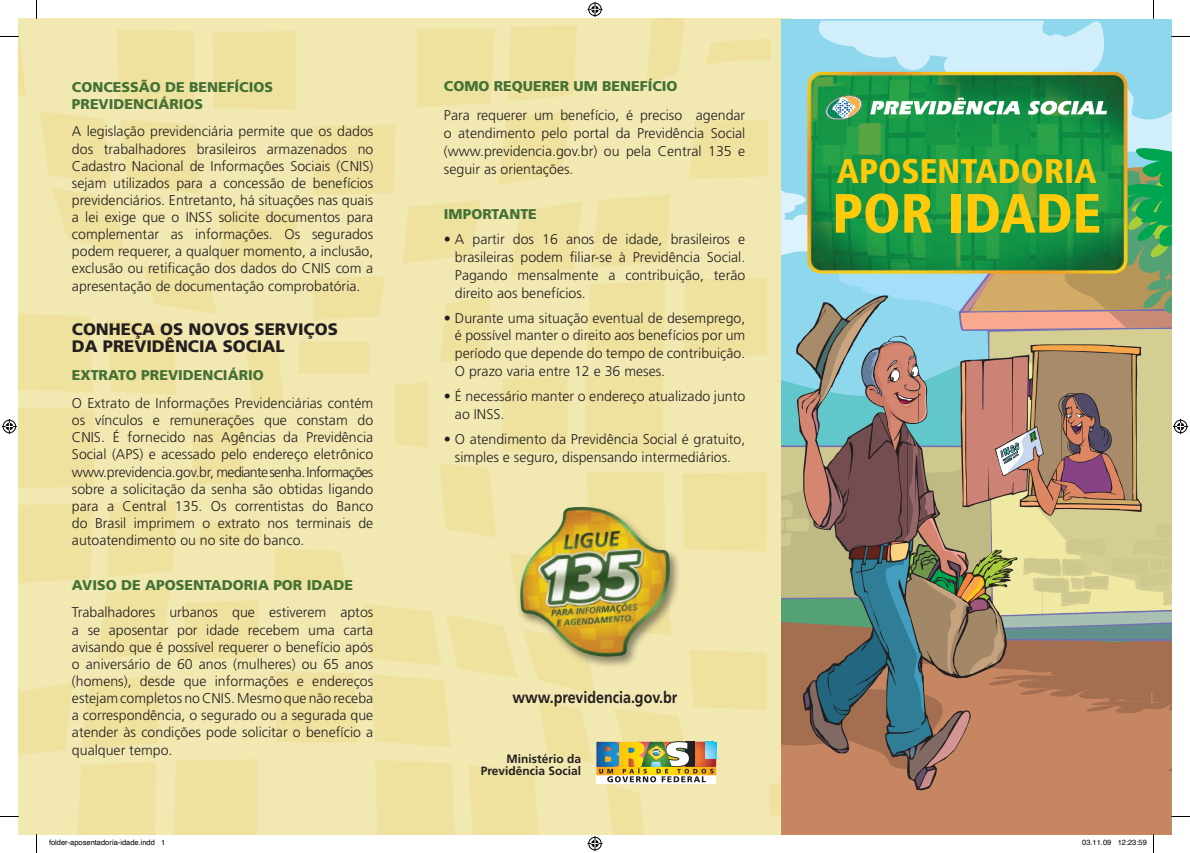
<style>
.page{position:relative;width:1190px;height:853px;background:#fff}
.page>*{position:absolute;margin:0;border:0;box-sizing:border-box;transform-origin:0 0}
.t1{font:900 condensed 55.12px "Frutiger";color:#feca0a}
.t2{font:900 condensed 34.12px "Frutiger";color:#feca0a}
.t3{font:900 16.62px "Frutiger";color:#231f20}
.t4{font:700 16.25px "Frutiger";color:#231f20;scale:.88 1}
.t5{font:300 14.12px/17.1px "Frutiger";color:#231f20;text-align:justify}
.t6{font:900 14.12px/17.1px "Frutiger";color:#447135}
.t7{font:700 12px/12.2px "Frutiger";color:#231f20;text-align:right}
.t8{font:7.5px "Helvetica";color:#000}
</style>
<div class="page">
<img style="left:19px;top:19px;width:772px;height:815px">
<svg style="left:596px;top:782px;width:120px;height:1px"></svg>
<img style="left:596px;top:741px;width:120px;height:41px">
<svg style="left:818px;top:19px;width:352px;height:128px;background:#b6e4f4"></svg>
<div style="left:781px;top:568px;width:389px;height:266px;background:#c68662"></div>
<img style="left:807px;top:72px;width:320px;height:75px">
<svg style="left:870px;top:98px;width:236px;height:17px"></svg>
<svg style="left:824px;top:94px;width:38px;height:27px"></svg>
<div style="left:517px;top:504px;width:198px;height:194px;background:#231f20;opacity:.5"></div>
<img style="left:519px;top:507px;width:151px;height:150px">
<svg style="left:0;top:36px;width:19px;height:1px"></svg>
<svg style="left:1170px;top:36px;width:19px;height:1px"></svg>
<svg style="left:0;top:815px;width:19px;height:2px"></svg>
<svg style="left:1170px;top:815px;width:19px;height:2px"></svg>
<svg style="left:36px;top:0;width:1px;height:19px"></svg>
<svg style="left:36px;top:834px;width:1px;height:18px"></svg>
<svg style="left:587px;top:2px;width:15px;height:15px"></svg>
<svg style="left:587px;top:836px;width:15px;height:15px"></svg>
<svg style="left:2px;top:419px;width:15px;height:15px"></svg>
<svg style="left:781px;top:147px;width:406px;height:641px;background:#919a79"></svg>
<p class="t6" style="left:72px;top:78px;width:202px">CONCESSÃO DE BENEFÍCIOS<br>PREVIDENCIÁRIOS</p>
<p class="t5" style="left:72px;top:123px;width:303px">A legislação previdenciária permite que os dados dos trabalhadores brasileiros armazenados no Cadastro Nacional de Informações Sociais (CNIS) sejam utilizados para a concessão de benefícios previdenciários. Entretanto, há situações nas quais a lei exige que o INSS solicite documentos para complementar as informações. Os segurados podem requerer, a qualquer momento, a inclusão, exclusão ou retificação dos dados do CNIS com a apresentação de documentação comprobatória.</p>
<p class="t3" style="left:72px;top:319px;width:130px">CONHEÇA OS NOVOS</p>
<p class="t3" style="left:254px;top:319px;width:11px">SERVI</p>
<p class="t3" style="left:303px;top:319px;width:23px">ÇOS</p>
<p class="t3" style="left:72px;top:336px;width:53px">DA PREVID</p>
<p class="t3" style="left:165px;top:336px;width:121px">ÊNCIA SOCIAL</p>
<p class="t6" style="left:72px;top:366px;width:88px">EXTRATO PREVIDENCIÁRIO</p>
<p class="t5" style="left:72px;top:395px;width:303px">O Extrato de Informações Previdenciárias contém os vínculos e remunerações que constam do CNIS. É fornecido nas Agências da Previdência Social (APS) e acessado pelo endereço eletrônico www.previdencia.gov.br, mediante senha. Informações sobre a solicitação da senha são obtidas ligando para a Central 135. Os correntistas do Banco do Brasil imprimem o extrato nos terminais de autoatendimento ou no site do banco.</p>
<p class="t6" style="left:72px;top:576px;width:10px">AVISO</p>
<p class="t6" style="left:121px;top:576px;width:35px">DE APOSEN</p>
<p class="t6" style="left:204px;top:576px;width:28px">TADORI</p>
<p class="t6" style="left:258px;top:576px;width:26px">A POR</p>
<p class="t6" style="left:306px;top:576px;width:37px">IDADE</p>
<p class="t5" style="left:72px;top:604px;width:303px">Trabalhadores urbanos que estiverem aptos a se aposentar por idade recebem uma carta avisando que é possível requerer o benefício após o aniversário de 60 anos (mulheres) ou 65 anos (homens), desde que informações e endereços estejam completos no CNIS. Mesmo que não receba a correspondência, o segurado ou a segurada que atender às condições pode solicitar o benefício a qualquer tempo.</p>
<p class="t6" style="left:444px;top:78px;width:99px">COMO REQUERER</p>
<p class="t6" style="left:573px;top:78px;width:38px">UM BENEFÍCIO</p>
<p class="t5" style="left:444px;top:106px;width:303px;line-height:17.9px">Para requerer um benefício, é preciso agendar o atendimento pelo portal da Previdência Social (www.previdencia.gov.br) ou pela Central 135 e seguir as orientações.</p>
<p class="t6" style="left:444px;top:205px;width:94px">IMPORTANTE</p>
<p class="t5" style="left:455px;top:230px;width:292px;line-height:17.9px;text-indent:-11px">• A partir dos 16 anos de idade, brasileiros e brasileiras podem filiar-se à Previdência Social.<br>Pagando mensalmente a contribuição, terão direito aos benefícios.</p>
<p class="t5" style="left:455px;top:309px;width:292px;line-height:17.9px;text-indent:-11px">• Durante uma situação eventual de desemprego, é possível manter o direito aos benefícios por um período que depende do tempo de contribuição.<br>O prazo varia entre 12 e 36 meses.</p>
<p class="t5" style="left:455px;top:387px;width:292px;line-height:17.9px;text-indent:-11px">• É necessário manter o endereço atualizado junto ao INSS.</p>
<p class="t5" style="left:444px;top:430px;width:303px;line-height:17.9px;text-align:center">• O atendimento da Previdência Social é gratuito, simples e seguro, dispensando intermediários.</p>
<p class="t4" style="left:512px;top:687px;width:189px">www.previdencia.gov.br</p>
<p class="t7" style="left:480px;top:752px;width:102px">Ministério da<br>Previdência Social</p>
<h2 class="t2" style="left:836px;top:151px;width:261px">APOSENTADORIA</h2>
<h1 class="t1" style="left:832px;top:180px;width:270px">POR IDADE</h1>
<p class="t8" style="left:49px;top:837px;width:118px">folder-aposentadoria-idade.indd 1</p>
<p class="t8" style="left:1081px;top:837px;width:66px">03.11.09 12:23:59</p>
</div>
